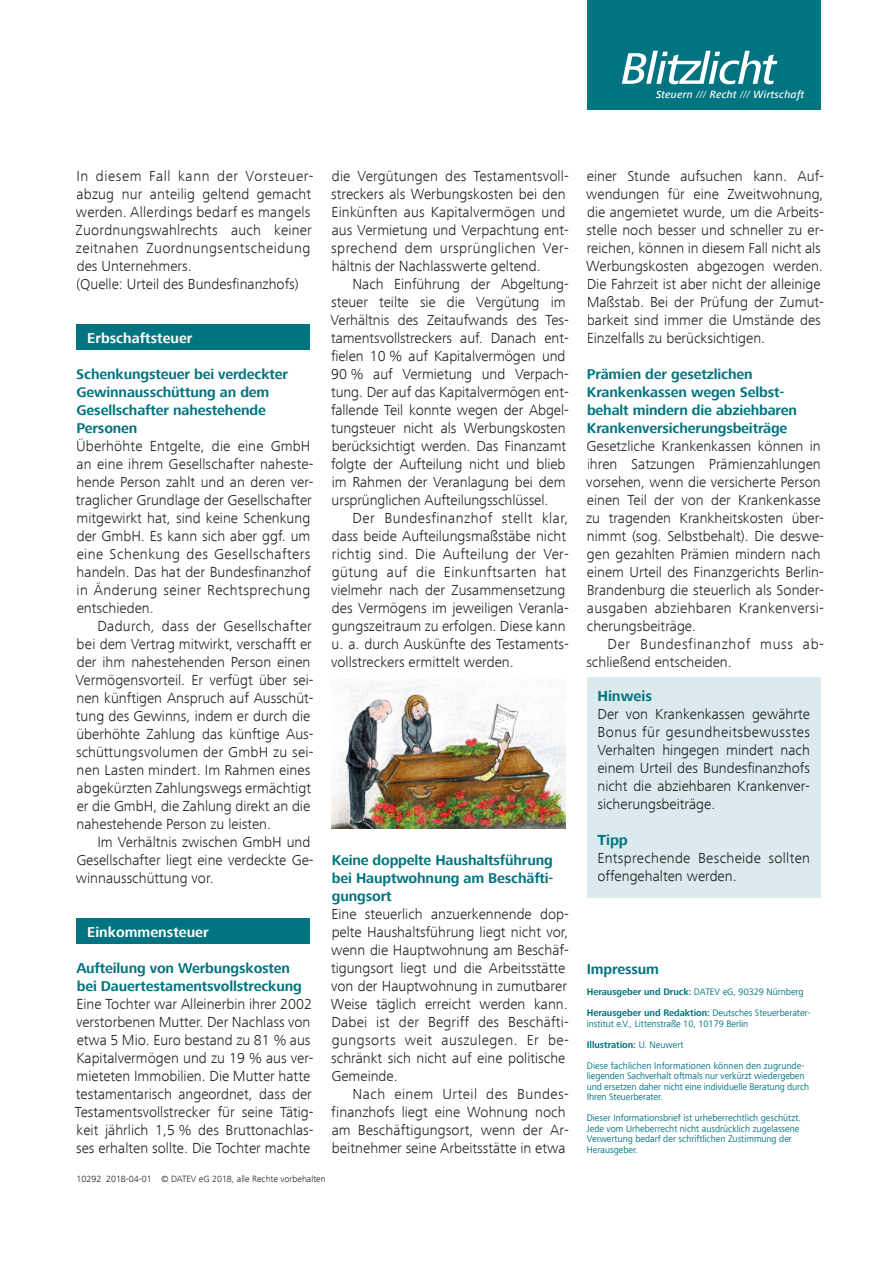
<style>
.page{position:relative;width:893px;height:1263px;background:#fff}
.page>*{position:absolute;margin:0;border:0;box-sizing:border-box;transform-origin:0 0}
.t1{font:300 15px/18px "Frutiger Next Com";color:#231f20}
.t2{font:300 15px/18px "Frutiger Next Com";color:#1a1c1f;text-align:justify}
.t3{font:300 15px/18px "Frutiger Next Com";letter-spacing:.02em;color:#1a1c1f}
.t4{font:300 15px/18px "Frutiger Next Com";letter-spacing:.04em;color:#231f20}
.t5{font:700 15px "Frutiger Next Com";color:#007480}
.t6{font:700 14.7px/18px "Frutiger Next Com";letter-spacing:-.01em;color:#007480}
.t7{font:700 14.7px "Frutiger Next Com";color:#fff}
.t8{font:italic 500 10.8px "Frutiger Next Com";letter-spacing:.02em;color:#fff}
.t9{font:9.75px/10.5px "Frutiger Next Com";color:#007480;scale:.96 1}
.t10{font:700 9.75px/21px "Frutiger Next Com";color:#007480;scale:.96 1}
.t11{font:300 9.3px "Frutiger Next Com";color:#231f20}
.s1{font-weight:400}
.s2{font-weight:700}
</style>
<div class="page">
<div style="left:587px;top:0;width:234px;height:110px;background:#007480"></div>
<svg style="left:622px;top:51px;width:155px;height:33px"></svg>
<div style="left:587px;top:677px;width:234px;height:221px;background:#dbeaed"></div>
<div style="left:77px;top:325px;width:233px;height:25px;background:#007480"></div>
<div style="left:77px;top:919px;width:233px;height:25px;background:#007480"></div>
<img style="left:332px;top:679px;width:234px;height:149px">
<p class="t8" style="left:656px;top:88px;width:150px">Steuern <span class="s1">///</span> Recht <span class="s1">///</span> Wirtschaft</p>
<p class="t1" style="left:76px;top:167px;width:240px">In diesem Fall kann der Vorsteuer&shy;abzug nur anteilig geltend gemacht werden. Allerdings bedarf es mangels Zuordnungswahlrechts auch keiner zeitnahen Zuordnungsentscheidung des Unternehmers.<br>(Quelle: Urteil des Bundesfinanzhofs)</p>
<p class="t7" style="left:87px;top:329px;width:107px">Erbschaftsteuer</p>
<p class="t6" style="left:76px;top:365px;width:213px">Schenkungsteuer bei verdeckter<br>Gewinnausschüttung an dem<br>Gesellschafter nahestehende<br>Personen</p>
<p class="t1" style="left:76px;top:437px;width:239px">Überhöhte Entgelte, die eine GmbH an eine ihrem Gesellschafter naheste&shy;hende Person zahlt und an deren ver&shy;traglicher Grundlage der Gesellschafter mitgewirkt hat, sind keine Schenkung der GmbH. Es kann sich aber ggf. um eine Schenkung des Gesellschafters handeln. Das hat der Bundesfinanzhof in Änderung seiner Rechtsprechung entschieden.</p>
<p class="t1" style="left:75px;top:617px;width:240px;text-indent:22px">Dadurch, dass der Gesellschafter bei dem Vertrag mitwirkt, verschafft er der ihm nahestehenden Person einen Vermögensvorteil. Er verfügt über sei&shy;nen künftigen Anspruch auf Ausschüt&shy;tung des Gewinns, indem er durch die überhöhte Zahlung das künftige Aus&shy;schüttungsvolumen der GmbH zu sei&shy;nen Lasten mindert. Im Rahmen eines abgekürzten Zahlungswegs ermächtigt er die GmbH, die Zahlung direkt an die nahestehende Person zu leisten.</p>
<p class="t1" style="left:76px;top:833px;width:239px;text-indent:21px">Im Verhältnis zwischen GmbH und<br>Gesellschafter liegt eine verdeckte Ge&shy;winnausschüttung vor.</p>
<p class="t7" style="left:87px;top:923px;width:123px">Einkommensteuer</p>
<p class="t6" style="left:76px;top:959px;width:227px">Aufteilung von Werbungskosten bei Dauertestamentsvollstreckung</p>
<p class="t1" style="left:75px;top:995px;width:240px">Eine Tochter war Alleinerbin ihrer 2002 verstorbenen Mutter. Der Nachlass von etwa 5 Mio. Euro bestand zu 81 % aus Kapitalvermögen und zu 19 % aus ver&shy;mieteten Immobilien. Die Mutter hatte testamentarisch angeordnet, dass der Testamentsvollstrecker für seine Tätig&shy;keit jährlich 1,5 % des Bruttonachlas&shy;ses erhalten sollte. Die Tochter machte</p>
<p class="t1" style="left:331px;top:167px;width:239px">die Vergütungen des Testamentsvoll&shy;streckers als Werbungskosten bei den Einkünften aus Kapitalvermögen und aus Vermietung und Verpachtung ent&shy;sprechend dem ursprünglichen Ver&shy;hältnis der Nachlasswerte geltend.</p>
<p class="t1" style="left:330px;top:275px;width:240px;text-indent:22px">Nach Einführung der Abgeltung&shy;steuer teilte sie die Vergütung im Verhältnis des Zeitaufwands des Tes&shy;tamentsvollstreckers auf. Danach ent&shy;fielen 10 % auf Kapitalvermögen und 90 % auf Vermietung und Verpach&shy;tung. Der auf das Kapitalvermögen ent&shy;fallende Teil konnte wegen der Abgel&shy;tungsteuer nicht als Werbungskosten berücksichtigt werden. Das Finanzamt folgte der Aufteilung nicht und blieb im Rahmen der Veranlagung bei dem ursprünglichen Aufteilungsschlüssel.</p>
<p class="t1" style="left:331px;top:509px;width:239px;text-indent:21px">Der Bundesfinanzhof stellt klar, dass beide Aufteilungsmaßstäbe nicht richtig sind. Die Aufteilung der Ver&shy;gütung auf die Einkunftsarten hat vielmehr nach der Zusammensetzung des Vermögens im jeweiligen Veranla&shy;gungszeitraum zu erfolgen. Diese kann u. a. durch Auskünfte des Testaments&shy;vollstreckers ermittelt werden.</p>
<p class="t6" style="left:332px;top:851px;width:223px;text-align:justify">Keine doppelte Haushaltsführung bei Hauptwohnung am Beschäfti&shy;gungsort</p>
<p class="t1" style="left:331px;top:905px;width:239px">Eine steuerlich anzuerkennende dop&shy;pelte Haushaltsführung liegt nicht vor, wenn die Hauptwohnung am Beschäf&shy;tigungsort liegt und die Arbeitsstätte von der Hauptwohnung in zumutbarer Weise täglich erreicht werden kann.<br>Dabei ist der Begriff des Beschäfti&shy;gungsorts weit auszulegen. Er be&shy;schränkt sich nicht auf eine politische Gemeinde.</p>
<p class="t1" style="left:331px;top:1085px;width:239px;text-indent:22px">Nach einem Urteil des Bundes&shy;finanzhofs liegt eine Wohnung noch am Beschäftigungsort, wenn der Ar&shy;beitnehmer seine Arbeitsstätte in etwa</p>
<p class="t11" style="left:77px;top:1174px;width:251px">10292 2018-04-01 © DATEV eG 2018, alle Rechte vorbehalten</p>
<p class="t1" style="left:586px;top:167px;width:239px">einer Stunde aufsuchen kann. Auf&shy;wendungen für eine Zweitwohnung, die angemietet wurde, um die Arbeits&shy;stelle noch besser und schneller zu er&shy;reichen, können in diesem Fall nicht als Werbungskosten abgezogen werden.<br>Die Fahrzeit ist aber nicht der alleinige Maßstab. Bei der Prüfung der Zumut&shy;barkeit sind immer die Umstände des Einzelfalls zu berücksichtigen.</p>
<p class="t6" style="left:587px;top:365px;width:212px">Prämien der gesetzlichen<br>Krankenkassen wegen Selbst&shy;behalt mindern die abziehbaren<br>Krankenversicherungsbeiträge</p>
<p class="t1" style="left:586px;top:437px;width:239px">Gesetzliche Krankenkassen können in ihren Satzungen Prämienzahlungen vorsehen, wenn die versicherte Person einen Teil der von der Krankenkasse zu tragenden Krankheitskosten über&shy;nimmt (sog. Selbstbehalt). Die deswe&shy;gen gezahlten Prämien mindern nach einem Urteil des Finanzgerichts Berlin-Brandenburg die steuerlich als Sonder&shy;ausgaben abziehbaren Krankenversi&shy;cherungsbeiträge.</p>
<p class="t4" style="left:586px;top:635px;width:239px;text-indent:21px">Der Bundesfinanzhof muss ab&shy;schließend entscheiden.</p>
<p class="t5" style="left:597px;top:687px;width:56px">Hinweis</p>
<p class="t2" style="left:597px;top:705px;width:214px">Der von Krankenkassen gewährte Bonus für gesundheitsbewusstes Verhalten hingegen mindert nach einem Urteil des Bundesfinanzhofs nicht die abziehbaren Krankenver&shy;sicherungsbeiträge.</p>
<p class="t5" style="left:597px;top:831px;width:32px">Tipp</p>
<p class="t3" style="left:597px;top:849px;width:214px">Entsprechende Bescheide sollten offengehalten werden.</p>
<p class="t6" style="left:587px;top:960px;width:74px">Impressum</p>
<p class="t10" style="left:587px;top:981px;width:235px">Herausgeber und Druck: <span class="s1">DATEV eG, 90329 Nürnberg<br></span>Herausgeber und Redaktion: <span class="s1">Deutsches Steuerberater-</span></p>
<p class="t9" style="left:587px;top:1013px;width:228px;line-height:21px">institut e.V., Littenstraße 10, 10179 Berlin<br><span class="s2">Illustration:</span> U. Neuwert<br>Diese fachlichen Informationen können den zugrunde-</p>
<p class="t9" style="left:587px;top:1070px;width:233px">liegenden Sachverhalt oftmals nur verkürzt wiedergeben und ersetzen daher nicht eine individuelle Beratung durch<br>Ihren Steuerberater.</p>
<p class="t9" style="left:587px;top:1112px;width:225px">Dieser Informationsbrief ist urheberrechtlich geschützt.<br>Jede vom Urheberrecht nicht ausdrücklich zugelassene Verwertung bedarf der schriftlichen Zustimmung der Herausgeber.</p>
</div>
